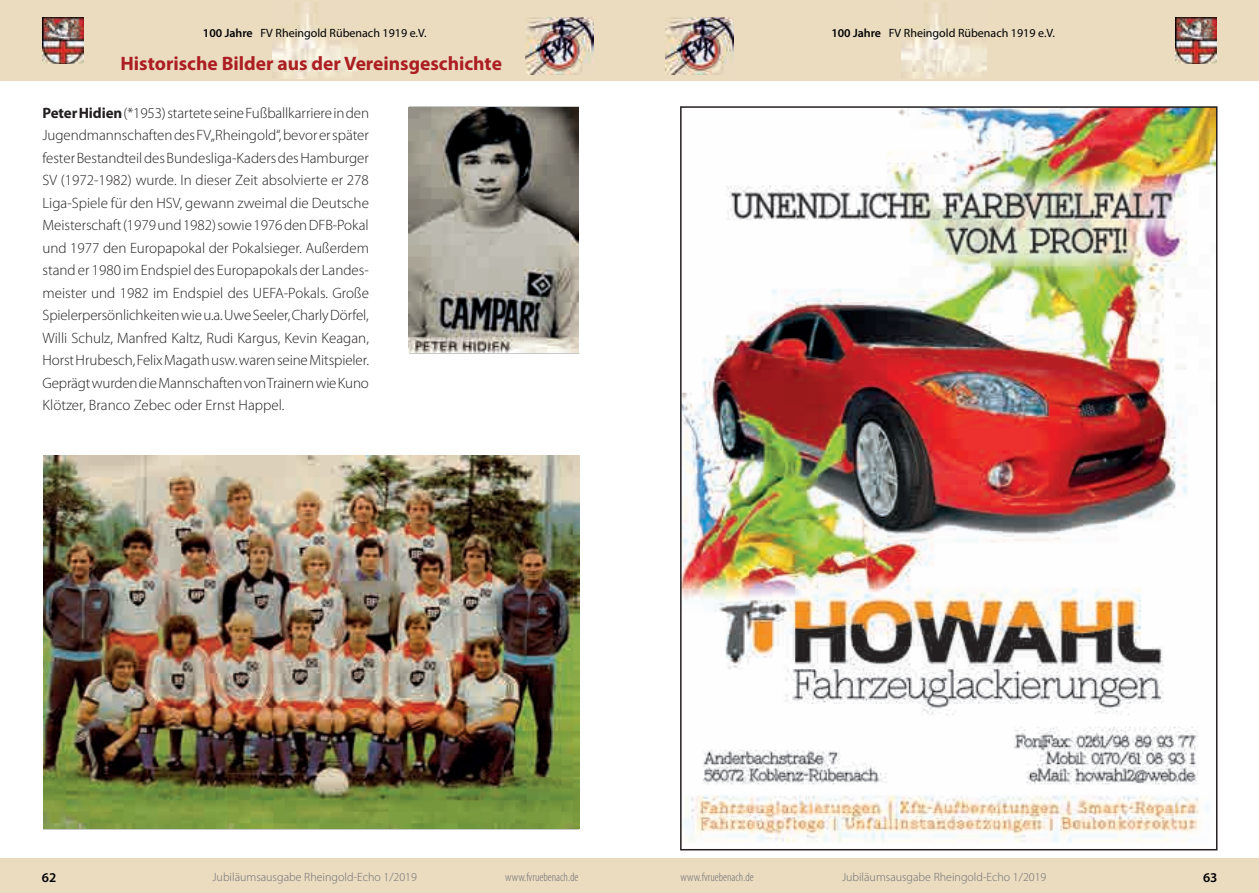
<style>
.page{position:relative;width:1259px;height:893px;background:#fff}
.page>*{position:absolute;margin:0;border:0;box-sizing:border-box;transform-origin:0 0}
.t1{font:700 19.5px "Myriad Pro";color:#ac1e22}
.t2{font:300 15px/22.5px "Myriad Pro";color:#231f20;text-align:justify}
.t3{font:600 13.5px "Myriad Pro";color:#000002}
.t4{font:300 12px "Myriad Pro";color:#6c6d70}
.t5{font:12px "Myriad Pro";color:#000002}
.t6{font:300 condensed 12px "Myriad Pro";color:#6c6d70}
.s1{font-weight:600}
.s2{font-weight:700}
</style>
<div class="page">
<div style="left:629px;top:859px;width:630px;height:34px;background:#ebdcc0"></div>
<div style="left:0;top:859px;width:629px;height:34px;background:#ebdcc0"></div>
<div style="left:629px;top:0;width:630px;height:81px;background:#ebdcc0"></div>
<div style="left:0;top:0;width:629px;height:81px;background:#ebdcc0"></div>
<img style="left:525px;top:17px;width:68px;height:57px">
<img style="left:666px;top:17px;width:68px;height:57px">
<img style="left:43px;top:17px;width:40px;height:47px">
<img style="left:1175px;top:17px;width:41px;height:47px">
<img style="left:272px;top:3px;width:85px;height:75px">
<img style="left:902px;top:3px;width:84px;height:75px">
<img style="left:408px;top:107px;width:170px;height:246px">
<img style="left:43px;top:455px;width:536px;height:373px">
<img style="left:683px;top:109px;width:531px;height:734px">
<p class="t5" style="left:203px;top:26px;width:225px"><span class="s1">100 Jahre</span> FV Rheingold Rübenach 1919 e.V.</p>
<p class="t5" style="left:831px;top:26px;width:225px"><span class="s1">100 Jahre</span> FV Rheingold Rübenach 1919 e.V.</p>
<h1 class="t1" style="left:120px;top:52px;width:383px">Historische Bilder aus der Vereinsgeschichte</h1>
<p class="t2" style="left:43px;top:102px;width:328px"><span class="s2">Peter Hidien</span> (*1953) startete seine Fußballkarriere in den Jugendmannschaften des FV „Rheingold“, bevor er später fester Bestandteil des Bundesliga-Kaders des Hamburger SV (1972-1982) wurde. In dieser Zeit absolvierte er 278<br>Liga-Spiele für den HSV, gewann zweimal die Deutsche Meisterschaft (1979 und 1982) sowie 1976 den DFB-Pokal und 1977 den Europapokal der Pokalsieger. Außerdem stand er 1980 im Endspiel des Europapokals der Landes&shy;meister und 1982 im Endspiel des UEFA-Pokals. Große Spielerpersönlichkeiten wie u.a. Uwe Seeler, Charly Dörfel, Willi Schulz, Manfred Kaltz, Rudi Kargus, Kevin Keagan, Horst Hrubesch, Felix Magath usw. waren seine Mitspieler.<br>Geprägt wurden die Mannschaften von Trainern wie Kuno Klötzer, Branco Zebec oder Ernst Happel.</p>
<p class="t3" style="left:42px;top:870px;width:16px">62</p>
<p class="t4" style="left:212px;top:870px;width:206px">Jubiläumsausgabe Rheingold-Echo 1/2019</p>
<p class="t4" style="left:842px;top:870px;width:206px">Jubiläumsausgabe Rheingold-Echo 1/2019</p>
<p class="t3" style="left:1203px;top:870px;width:16px">63</p>
<p class="t6" style="left:505px;top:870px;width:75px">www.fvruebenach.de</p>
<p class="t6" style="left:680px;top:870px;width:75px">www.fvruebenach.de</p>
</div>
